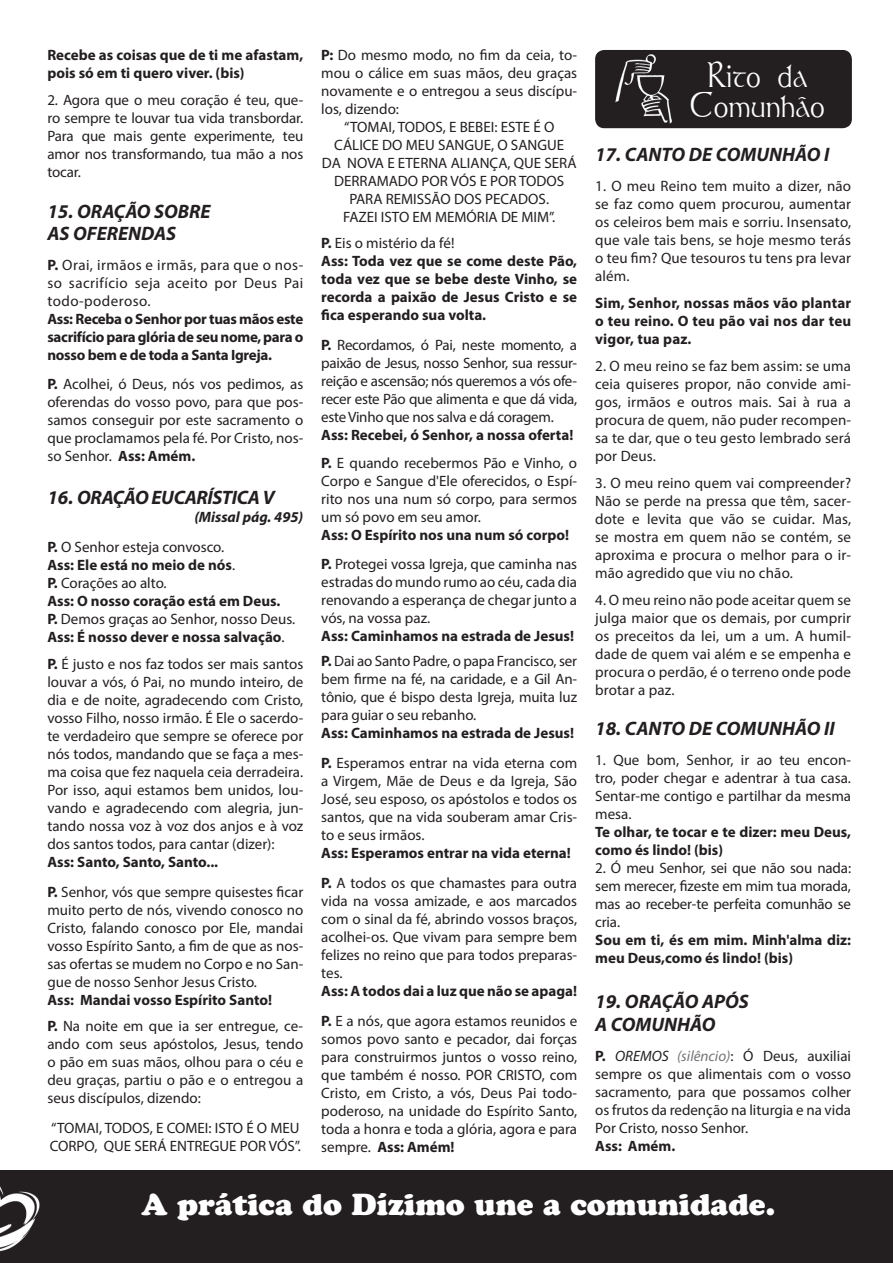
<style>
.page{position:relative;width:893px;height:1263px;background:#fff}
.page>*{position:absolute;margin:0;border:0;box-sizing:border-box;transform-origin:0 0}
.t1{font:35.7px/30px "Stonehenge";letter-spacing:.03em;color:#fff;text-align:center;scale:.86 1}
.t2{font:30px "Cooper Black Std";color:#fff}
.t3{font:italic 700 19.5px/22.5px "Myriad Pro";color:#231f20}
.t4{font:italic 700 19.5px "Myriad Pro";letter-spacing:-.02em;color:#231f20}
.t5{font:15px/18px "Myriad Pro";color:#231f20;text-align:justify}
.t6{font:700 15px/18px "Myriad Pro";color:#231f20}
.s1{font-weight:700}
.s2{font-weight:700;font-style:italic}
.s3{font-weight:400}
.s4{font-style:italic}
.s5{font-style:italic;color:#727477}
</style>
<div class="page">
<div style="left:0;top:1170px;width:893px;height:93px;background:#231f20"></div>
<img style="left:0;top:1186px;width:40px;height:66px">
<div style="left:596px;top:51px;width:255px;height:76px;background:#231f20;border-radius:9px"></div>
<div style="left:595px;top:50px;width:257px;height:78px;border:2px solid #231f20;border-radius:9px"></div>
<img style="left:615px;top:54px;width:56px;height:69px">
<p class="t6" style="left:47px;top:46px;width:257px">Recebe as coisas que de ti me afastam, pois só em ti quero viver. (bis)</p>
<p class="t5" style="left:47px;top:91px;width:257px">2. Agora que o meu coração é teu, que&shy;ro sempre te louvar tua vida transbordar.<br>Para que mais gente experimente, teu amor nos transformando, tua mão a nos tocar.</p>
<h3 class="t3" style="left:47px;top:199px;width:165px">15. ORAÇÃO SOBRE<br>AS OFERENDAS</h3>
<p class="t5" style="left:47px;top:256px;width:257px"><span class="s1">P.</span> Orai, irmãos e irmãs, para que o nos&shy;so sacrifício seja aceito por Deus Pai todo-poderoso.</p>
<p class="t6" style="left:47px;top:310px;width:257px;text-align:justify">Ass: Receba o Senhor por tuas mãos este sacrifício para glória de seu nome, para o nosso bem e de toda a Santa Igreja.</p>
<p class="t5" style="left:47px;top:374px;width:257px"><span class="s1">P.</span> Acolhei, ó Deus, nós vos pedimos, as oferendas do vosso povo, para que pos&shy;samos conseguir por este sacramento o que proclamamos pela fé. Por Cristo, nos&shy;so Senhor. <span class="s1">Ass: Amém.</span></p>
<h3 class="t4" style="left:47px;top:485px;width:229px">16. ORAÇÃO EUCARÍSTICA V</h3>
<p class="t5" style="left:47px;top:502px;width:257px;line-height:30px;text-indent:147px"><span class="s2">(Missal pág. 495)<br></span><span class="s1">P.</span> O Senhor esteja convosco.</p>
<p class="t6" style="left:47px;top:556px;width:249px">Ass: Ele está no meio de nós<span class="s3">.<br></span>P. <span class="s3">Corações ao alto.<br></span>Ass: O nosso coração está em Deus.<br>P. <span class="s3">Demos graças ao Senhor, nosso Deus.<br></span>Ass: É nosso dever e nossa salvação<span class="s3">.</span></p>
<p class="t5" style="left:47px;top:655px;width:257px"><span class="s1">P.</span> É justo e nos faz todos ser mais santos louvar a vós, ó Pai, no mundo inteiro, de dia e de noite, agradecendo com Cristo, vosso Filho, nosso irmão. É Ele o sacerdo&shy;te verdadeiro que sempre se oferece por nós todos, mandando que se faça a mes&shy;ma coisa que fez naquela ceia derradeira.<br>Por isso, aqui estamos bem unidos, lou&shy;vando e agradecendo com alegria, jun&shy;tando nossa voz à voz dos anjos e à voz dos santos todos, para cantar (dizer):</p>
<p class="t5" style="left:47px;top:847px;width:257px;line-height:30px"><span class="s1">Ass: Santo, Santo, Santo...<br>P.</span> Senhor, vós que sempre quisestes car</p>
<p class="t5" style="left:47px;top:901px;width:257px">muito perto de nós, vivendo conosco no Cristo, falando conosco por Ele, mandai vosso Espírito Santo, a m de que as nos&shy;sas ofertas se mudem no Corpo e no San&shy;gue de nosso Senhor Jesus Cristo.</p>
<p class="t6" style="left:47px;top:987px;width:257px;line-height:25.5px">Ass: Mandai vosso Espírito Santo!<br>P. <span class="s3">Na noite em que ia ser entregue, ce-</span></p>
<p class="t5" style="left:47px;top:1034px;width:257px">ando com seus apóstolos, Jesus, tendo o pão em suas mãos, olhou para o céu e deu graças, partiu o pão e o entregou a seus discípulos, dizendo:</p>
<p class="t5" style="left:50px;top:1118px;width:253px">“TOMAI, TODOS, E COMEI: ISTO É O MEU<br>CORPO, QUE SERÁ ENTREGUE POR VÓS”.</p>
<p class="t5" style="left:321px;top:46px;width:257px"><span class="s1">P:</span> Do mesmo modo, no m da ceia, to-</p>
<p class="t5" style="left:321px;top:64px;width:257px">mou o cálice em suas mãos, deu graças</p>
<p class="t5" style="left:321px;top:82px;width:257px">novamente e o entregou a seus discípu-</p>
<p class="t5" style="left:321px;top:100px;width:79px">los, dizendo:</p>
<p class="t5" style="left:344px;top:118px;width:212px">“TOMAI, TODOS, E BEBEI: ESTE É O</p>
<p class="t5" style="left:334px;top:136px;width:231px">CÁLICE DO MEU SANGUE, O SANGUE</p>
<p class="t5" style="left:322px;top:154px;width:256px">DA NOVA E ETERNA ALIANÇA, QUE SERÁ</p>
<p class="t5" style="left:334px;top:172px;width:232px">DERRAMADO POR VÓS E POR TODOS</p>
<p class="t5" style="left:349px;top:190px;width:201px">PARA REMISSÃO DOS PECADOS.</p>
<p class="t5" style="left:343px;top:208px;width:214px">FAZEI ISTO EM MEMÓRIA DE MIM”.</p>
<p class="t5" style="left:321px;top:233px;width:135px"><span class="s1">P.</span> Eis o mistério da fé!</p>
<p class="t6" style="left:321px;top:251px;width:257px">Ass: Toda vez que se come deste Pão,</p>
<p class="t6" style="left:321px;top:269px;width:257px">toda vez que se bebe deste Vinho, se</p>
<p class="t6" style="left:321px;top:287px;width:257px">recorda a paixão de Jesus Cristo e se</p>
<p class="t6" style="left:330px;top:305px;width:158px">ca esperando sua volta.</p>
<p class="t5" style="left:321px;top:335px;width:257px"><span class="s1">P.</span> Recordamos, ó Pai, neste momento, a paixão de Jesus, nosso Senhor, sua ressur&shy;reição e ascensão; nós queremos a vós ofe&shy;recer este Pão que alimenta e que dá vida, este Vinho que nos salva e dá coragem.</p>
<p class="t6" style="left:321px;top:420px;width:257px;line-height:28.5px">Ass: Recebei, ó Senhor, a nossa oferta!<br>P. <span class="s3">E quando recebermos Pão e Vinho, o</span></p>
<p class="t5" style="left:321px;top:472px;width:257px">Corpo e Sangue d'Ele oferecidos, o Espí&shy;rito nos una num só corpo, para sermos um só povo em seu amor.</p>
<p class="t5" style="left:321px;top:521px;width:257px;line-height:28.5px"><span class="s1">Ass: O Espírito nos una num só corpo!<br>P.</span> Protegei vossa Igreja, que caminha nas</p>
<p class="t5" style="left:321px;top:572px;width:257px">estradas do mundo rumo ao céu, cada dia renovando a esperança de chegar junto a vós, na vossa paz.</p>
<p class="t5" style="left:321px;top:623px;width:257px;line-height:25.5px"><span class="s1">Ass: Caminhamos na estrada de Jesus!<br>P.</span> Dai ao Santo Padre, o papa Francisco, ser</p>
<p class="t5" style="left:321px;top:670px;width:257px">bem rme na fé, na caridade, e a Gil An&shy;tônio, que é bispo desta Igreja, muita luz para guiar o seu rebanho.</p>
<p class="t6" style="left:321px;top:718px;width:257px;line-height:30px">Ass: Caminhamos na estrada de Jesus!<br>P. <span class="s3">Esperamos entrar na vida eterna com</span></p>
<p class="t5" style="left:321px;top:772px;width:257px">a Virgem, Mãe de Deus e da Igreja, São José, seu esposo, os apóstolos e todos os santos, que na vida souberam amar Cris&shy;to e seus irmãos.</p>
<p class="t6" style="left:321px;top:838px;width:257px;line-height:30px">Ass: Esperamos entrar na vida eterna!<br>P. <span class="s3">A todos os que chamastes para outra</span></p>
<p class="t5" style="left:321px;top:892px;width:257px">vida na vossa amizade, e aos marcados com o sinal da fé, abrindo vossos braços, acolhei-os. Que vivam para sempre bem felizes no reino que para todos preparas&shy;tes.</p>
<p class="t6" style="left:321px;top:976px;width:257px;line-height:30px">Ass: A todos dai a luz que não se apaga!<br>P. <span class="s3">E a nós, que agora estamos reunidos e</span></p>
<p class="t5" style="left:321px;top:1030px;width:257px">somos povo santo e pecador, dai forças para construirmos juntos o vosso reino, que também é nosso. POR CRISTO, com Cristo, em Cristo, a vós, Deus Pai todo&shy;poderoso, na unidade do Espírito Santo, toda a honra e toda a glória, agora e para sempre. <span class="s1">Ass: Amém!</span></p>
<h1 class="t1" style="left:690px;top:61px;width:158px">Rito da<br>Comunhão</h1>
<h3 class="t3" style="left:595px;top:142px;width:236px">17. CANTO DE COMUNHÃO I</h3>
<p class="t5" style="left:595px;top:176px;width:257px">1. O meu Reino tem muito a dizer, não se faz como quem procurou, aumentar os celeiros bem mais e sorriu. Insensato, que vale tais bens, se hoje mesmo terás o teu m? Que tesouros tu tens pra levar além.</p>
<p class="t6" style="left:595px;top:293px;width:257px;text-align:justify">Sim, Senhor, nossas mãos vão plantar o teu reino. O teu pão vai nos dar teu vigor, tua paz.</p>
<p class="t5" style="left:595px;top:356px;width:257px">2. O meu reino se faz bem assim: se uma ceia quiseres propor, não convide ami&shy;gos, irmãos e outros mais. Sai à rua a procura de quem, não puder recompen&shy;sa te dar, que o teu gesto lembrado será por Deus.</p>
<p class="t5" style="left:595px;top:473px;width:257px">3. O meu reino quem vai compreender?<br>Não se perde na pressa que têm, sacer&shy;dote e levita que vão se cuidar. Mas, se mostra em quem não se contém, se aproxima e procura o melhor para o ir&shy;mão agredido que viu no chão.</p>
<p class="t5" style="left:595px;top:590px;width:257px">4. O meu reino não pode aceitar quem se julga maior que os demais, por cumprir os preceitos da lei, um a um. A humil&shy;dade de quem vai além e se empenha e procura o perdão, é o terreno onde pode brotar a paz.</p>
<h3 class="t3" style="left:595px;top:717px;width:241px">18. CANTO DE COMUNHÃO II</h3>
<p class="t5" style="left:595px;top:751px;width:257px">1. Que bom, Senhor, ir ao teu encon&shy;tro, poder chegar e adentrar à tua casa.<br>Sentar-me contigo e partilhar da mesma mesa.</p>
<p class="t6" style="left:595px;top:823px;width:257px">Te olhar, te tocar e te dizer: meu Deus, como és lindo! (bis)</p>
<p class="t5" style="left:595px;top:859px;width:257px">2. Ó meu Senhor, sei que não sou nada: sem merecer, zeste em mim tua morada, mas ao receber-te perfeita comunhão se cria.</p>
<p class="t6" style="left:595px;top:931px;width:257px">Sou em ti, és em mim. Minh'alma diz: meu Deus,como és lindo! (bis)</p>
<h3 class="t3" style="left:595px;top:990px;width:155px">19. ORAÇÃO APÓS<br>A COMUNHÃO</h3>
<p class="t5" style="left:595px;top:1046px;width:257px"><span class="s1">P.</span> <span class="s4">OREMOS</span> <span class="s5">(silêncio)</span>: Ó Deus, auxiliai sempre os que alimentais com o vosso sacramento, para que possamos colher os frutos da redenção na liturgia e na vida Por Cristo, nosso Senhor.</p>
<p class="t6" style="left:595px;top:1136px;width:82px">Ass: Amém.</p>
<h2 class="t2" style="left:141px;top:1186px;width:635px">A prática do Dízimo une a comunidade.</h2>
</div>
